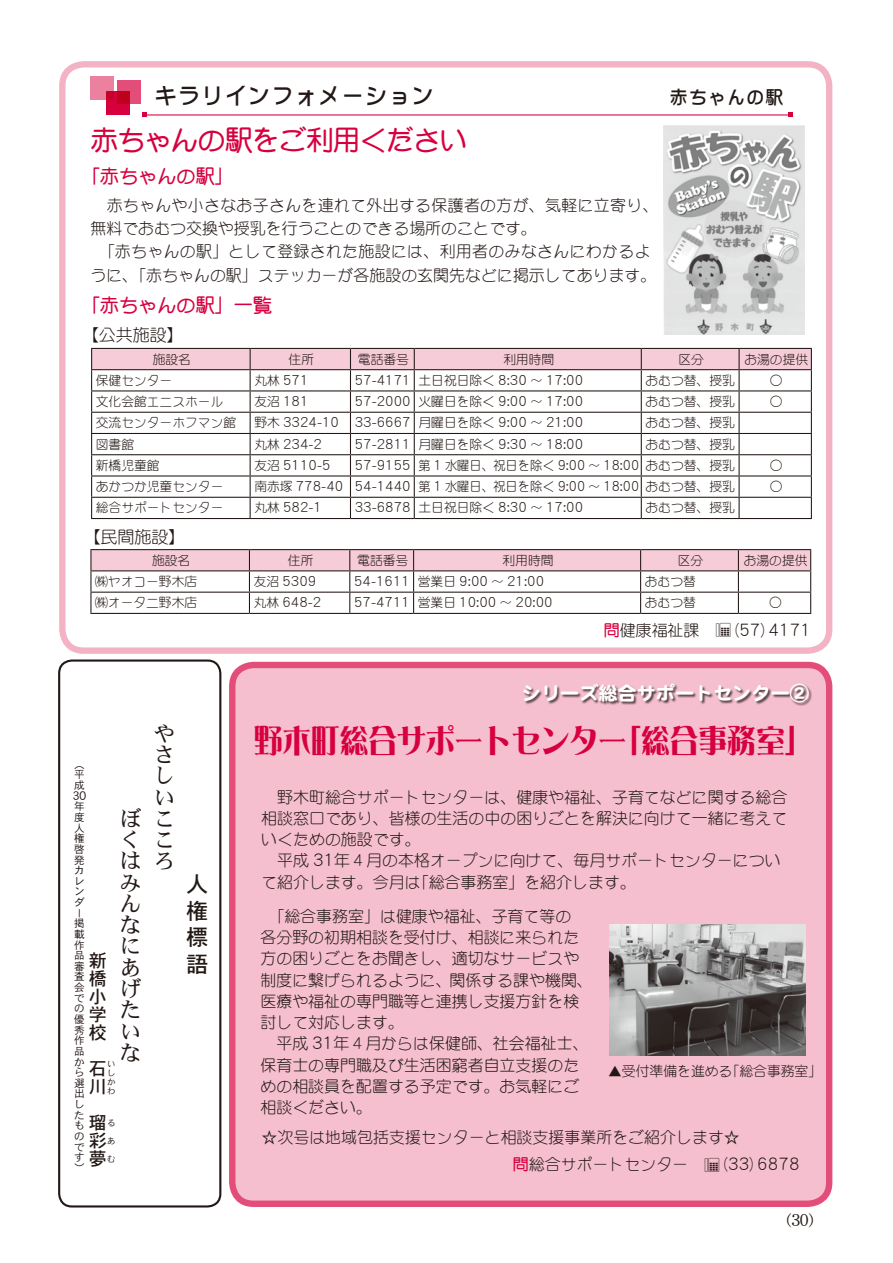
<style>
.page{position:relative;width:893px;height:1263px;background:#fff}
.page>*{position:absolute;margin:0;border:0;box-sizing:border-box;transform-origin:0 0}
.t1{font:31.95px "DF Lei Ga So Std W9";color:#d7003f;scale:.9 1}
.t2{font:27.6px "DF Maru Gothic Std W7";letter-spacing:-.03em;color:#d7003f}
.t3{font:23.4px "DFPOP Mix Std W5";color:#221815}
.t4{font:22.35px/26.8px "DFHS Gothic Std W5";color:#221815;text-align:justify}
.t5{font:21.3px/21.3px "DFHS Mincho Std W5";color:#221815;text-align:justify}
.t6{font:19.2px "DF Maru Gothic Std W7";color:#d7003f}
.t7{font:19.2px "DF Maru Gothic Std W9";color:#fff}
.t8{font:19.2px "DFPOP Mix Std W5";color:#221815}
.t9{font:18px/18px "DFHS Gothic Std W5";color:#221815}
.t10{font:16.95px "DF Maru Gothic Std W3";color:#221815}
.t11{font:15.9px/21.3px "DF Maru Gothic Std W3";color:#221815}
.t12{font:15.9px/23.4px "DF Maru Gothic Std W3";letter-spacing:.02em;color:#221815}
.t13{font:15.9px "DFHS Mincho Std W3";color:#221815}
.t14{font:15.3px "DF Maru Gothic Std W3";color:#221815}
.t15{font:13.8px "DF Maru Gothic Std W3";color:#221815}
.t16{font:13.35px "DFHS Gothic Std W3";color:#221815}
.t17{font:12.75px "DF Maru Gothic Std W3";color:#221815}
.t18{font:12.75px "DF Maru Gothic Std W3";color:#221815;scale:.96 1}
.t19{font:10.65px/10.6px "DFHS Gothic Std W3";color:#221815;text-align:justify}
.t20{font:8.55px/9px "DFHS Gothic Std W3";color:#221815;text-align:justify}
.s1{font-size:12.75px}
.s2{font-size:15.3px}
.s3{font-family:"DF Maru Gothic Std W7";color:#d7003f}
.s4{font-family:"Edisys OTF Gaiji"}
.s5{font-size:19.2px}
.s6{font-size:18.3px}
</style>
<div class="page">
<div style="left:232px;top:665px;width:597px;height:539px;background:#f5bfcf;border-radius:21px"></div>
<div style="left:229px;top:662px;width:603px;height:545px;border:6px solid #e34d79;border-radius:21px"></div>
<div style="left:59px;top:61px;width:773px;height:593px;border:6px solid #d7003f;border-radius:21px"></div>
<div style="left:118px;top:80px;width:23px;height:23px;background:#e34d79"></div>
<svg style="left:106px;top:92px;width:23px;height:23px"></svg>
<div style="left:90px;top:76px;width:23px;height:23px;background:#eb809f"></div>
<hr style="left:144px;top:114px;width:647px;height:2px;background:#d7003f">
<svg style="left:142px;top:113px;width:4px;height:4px"></svg>
<svg style="left:789px;top:113px;width:4px;height:4px"></svg>
<svg style="left:91px;top:348px;width:721px;height:170px"></svg>
<hr style="left:91px;top:518px;width:159px;height:1px;background:#221815">
<hr style="left:250px;top:518px;width:100px;height:1px;background:#221815">
<hr style="left:350px;top:518px;width:64px;height:1px;background:#221815">
<hr style="left:414px;top:518px;width:227px;height:1px;background:#221815">
<hr style="left:641px;top:518px;width:98px;height:1px;background:#221815">
<hr style="left:739px;top:518px;width:73px;height:1px;background:#221815">
<hr style="left:90px;top:549px;width:159px;height:1px;background:#221815">
<hr style="left:249px;top:549px;width:101px;height:1px;background:#221815">
<hr style="left:350px;top:549px;width:64px;height:1px;background:#221815">
<hr style="left:414px;top:549px;width:227px;height:1px;background:#221815">
<hr style="left:641px;top:549px;width:97px;height:1px;background:#221815">
<hr style="left:738px;top:549px;width:73px;height:1px;background:#221815">
<svg style="left:90px;top:550px;width:721px;height:63px"></svg>
<hr style="left:90px;top:613px;width:159px;height:1px;background:#221815">
<hr style="left:249px;top:613px;width:101px;height:1px;background:#221815">
<hr style="left:350px;top:613px;width:64px;height:1px;background:#221815">
<hr style="left:414px;top:613px;width:227px;height:1px;background:#221815">
<hr style="left:641px;top:613px;width:97px;height:1px;background:#221815">
<hr style="left:738px;top:613px;width:73px;height:1px;background:#221815">
<img style="left:663px;top:125px;width:142px;height:209px">
<div style="left:58px;top:659px;width:163px;height:548px;border:2px solid #221815;border-radius:13px"></div>
<div style="left:523px;top:683px;width:289px;height:23px;background:#221815;opacity:.75"></div>
<img style="left:609px;top:924px;width:196px;height:132px">
<h3 class="t3" style="left:154px;top:83px;width:282px">キラリインフォメーション</h3>
<h2 class="t2" style="left:91px;top:125px;width:378px">赤ちゃんの駅をご利用ください</h2>
<p class="t6" style="left:81px;top:165px;width:155px">「赤ちゃんの駅」</p>
<p class="t12" style="left:90px;top:193px;width:570px">　赤ちゃんや小さなお子さんを連れて外出する保護者の方が、気軽に立寄り、無料でおむつ交換や授乳を行うことのできる場所のことです。<br>　「赤ちゃんの駅」として登録された施設には、利用者のみなさんにわかるように、「赤ちゃんの駅」ステッカーが各施設の玄関先などに掲示してあります。</p>
<p class="t8" style="left:669px;top:87px;width:116px">赤ちゃんの駅</p>
<p class="t6" style="left:81px;top:295px;width:193px">「赤ちゃんの駅」一覧</p>
<p class="t10" style="left:82px;top:326px;width:104px">【公共施設】</p>
<p class="t17" style="left:153px;top:352px;width:40px">施設名</p>
<p class="t17" style="left:289px;top:352px;width:27px">住所</p>
<p class="t17" style="left:358px;top:352px;width:53px">電話番号</p>
<p class="t17" style="left:503px;top:352px;width:53px">利用時間</p>
<p class="t17" style="left:678px;top:352px;width:27px">区分</p>
<p class="t17" style="left:744px;top:352px;width:65px">お湯の提供</p>
<p class="t17" style="left:96px;top:373px;width:78px">保健センター</p>
<p class="t14" style="left:254px;top:371px;width:56px"><span class="s1">丸林</span> 571</p>
<p class="t14" style="left:355px;top:371px;width:230px">57-4171 <span class="s1">土日祝日除く</span> 8:30 <span class="s1">～</span> 17:00</p>
<p class="t17" style="left:645px;top:373px;width:91px">おむつ替、授乳</p>
<p class="t17" style="left:770px;top:373px;width:14px">○</p>
<p class="t17" style="left:96px;top:395px;width:129px">文化会館エニスホール</p>
<p class="t14" style="left:254px;top:392px;width:56px"><span class="s1">友沼</span> 181</p>
<p class="t14" style="left:355px;top:392px;width:230px">57-2000 <span class="s1">火曜日を除く</span> 9:00 <span class="s1">～</span> 17:00</p>
<p class="t17" style="left:645px;top:395px;width:91px">おむつ替、授乳</p>
<p class="t17" style="left:770px;top:395px;width:14px">○</p>
<p class="t17" style="left:96px;top:416px;width:142px">交流センターホフマン館</p>
<p class="t14" style="left:254px;top:414px;width:330px"><span class="s1">野木</span> 3324-10 33-6667 <span class="s1">月曜日を除く</span> 9:00 <span class="s1">～</span> 21:00</p>
<p class="t17" style="left:645px;top:416px;width:91px">おむつ替、授乳</p>
<p class="t17" style="left:96px;top:437px;width:40px">図書館</p>
<p class="t14" style="left:254px;top:435px;width:69px"><span class="s1">丸林</span> 234-2</p>
<p class="t14" style="left:355px;top:435px;width:230px">57-2811 <span class="s1">月曜日を除く</span> 9:30 <span class="s1">～</span> 18:00</p>
<p class="t17" style="left:645px;top:437px;width:91px">おむつ替、授乳</p>
<p class="t17" style="left:96px;top:458px;width:65px">新橋児童館</p>
<p class="t14" style="left:254px;top:456px;width:78px"><span class="s1">友沼</span> 5110-5</p>
<p class="t18" style="left:355px;top:458px;width:397px"><span class="s2">57-9155</span> 第 <span class="s2">1</span> 水曜日、祝日を除く <span class="s2">9:00</span> ～ <span class="s2">18:00</span> おむつ替、授乳</p>
<p class="t17" style="left:770px;top:458px;width:14px">○</p>
<p class="t17" style="left:96px;top:480px;width:129px">あかつか児童センター</p>
<p class="t14" style="left:254px;top:477px;width:482px"><span class="s1">南赤塚</span> 778-40 54-1440 <span class="s1">第</span> 1 <span class="s1">水曜日、祝日を除く</span> 9:00 <span class="s1">～</span> 18:00 <span class="s1">おむつ替、授乳</span></p>
<p class="t17" style="left:770px;top:480px;width:14px">○</p>
<p class="t17" style="left:96px;top:501px;width:129px">総合サポートセンター</p>
<p class="t14" style="left:254px;top:499px;width:69px"><span class="s1">丸林</span> 582-1</p>
<p class="t14" style="left:355px;top:499px;width:230px">33-6878 <span class="s1">土日祝日除く</span> 8:30 <span class="s1">～</span> 17:00</p>
<p class="t17" style="left:645px;top:501px;width:91px">おむつ替、授乳</p>
<p class="t10" style="left:83px;top:528px;width:104px">【民間施設】</p>
<p class="t17" style="left:152px;top:553px;width:40px">施設名</p>
<p class="t17" style="left:288px;top:553px;width:27px">住所</p>
<p class="t17" style="left:357px;top:553px;width:53px">電話番号</p>
<p class="t17" style="left:503px;top:553px;width:53px">利用時間</p>
<p class="t17" style="left:678px;top:553px;width:27px">区分</p>
<p class="t17" style="left:744px;top:553px;width:65px">お湯の提供</p>
<p class="t17" style="left:95px;top:575px;width:104px">㈱ヤオコー野木店</p>
<p class="t14" style="left:254px;top:572px;width:64px"><span class="s1">友沼</span> 5309</p>
<p class="t14" style="left:354px;top:572px;width:192px">54-1611 <span class="s1">営業日</span> 9:00 <span class="s1">～</span> 21:00</p>
<p class="t17" style="left:645px;top:575px;width:53px">おむつ替</p>
<p class="t17" style="left:95px;top:596px;width:104px">㈱オータニ野木店</p>
<p class="t14" style="left:254px;top:594px;width:69px"><span class="s1">丸林</span> 648-2</p>
<p class="t14" style="left:354px;top:594px;width:200px">57-4711 <span class="s1">営業日</span> 10:00 <span class="s1">～</span> 20:00</p>
<p class="t17" style="left:645px;top:596px;width:53px">おむつ替</p>
<p class="t17" style="left:769px;top:596px;width:14px">○</p>
<p class="t11" style="left:604px;top:619px;width:209px"><span class="s3">問</span>健康福祉課　<span class="s4">撒</span>（<span class="s5">57</span>）<span class="s5">4171</span></p>
<p class="t19" style="left:74px;top:758px;width:12px">（平成</p>
<p class="t16" style="left:73px;top:788px;width:15px">30</p>
<p class="t19" style="left:74px;top:801px;width:12px;text-align:left">年度人権啓発カレンダー掲載作品審査会での優秀作品から選出したものです）</p>
<h3 class="t5" style="left:120px;top:807px;width:23px;text-align:left">ぼくはみんなにあげたいな</h3>
<p class="t9" style="left:89px;top:951px;width:19px;text-align:justify">新橋小学校</p>
<p class="t9" style="left:89px;top:1059px;width:27px">石<sup>い</sup></p>
<p class="t20" style="left:107px;top:1068px;width:9px">しかわ</p>
<p class="t9" style="left:89px;top:1068px;width:27px;line-height:36.2px">川瑠<sup>る</sup></p>
<p class="t20" style="left:107px;top:1132px;width:9px;line-height:18px">あむ</p>
<p class="t9" style="left:89px;top:1131px;width:19px">彩夢</p>
<h3 class="t5" style="left:154px;top:722px;width:21px">やさしいこころ</h3>
<h3 class="t4" style="left:186px;top:870px;width:23px">人権標語</h3>
<p class="t7" style="left:522px;top:683px;width:289px">シリーズ総合サポートセンター②</p>
<h1 class="t1" style="left:254px;top:724px;width:623px">野木町総合サポートセンター「総合事務室」</h1>
<p class="t11" style="left:261px;top:786px;width:528px">　野木町総合サポートセンターは、健康や福祉、子育てなどに関する総合相談窓口であり、皆様の生活の中の困りごとを解決に向けて一緒に考えていくための施設です。<br>　平成 <span class="s5">31</span>年４月の本格オープンに向けて、毎月サポートセンターについて紹介します。今月は「総合事務室」を紹介します。</p>
<p class="t11" style="left:260px;top:905px;width:334px">　「総合事務室」は健康や福祉、子育て等の<br>各分野の初期相談を受付け、相談に来られた方の困りごとをお聞きし、適切なサービスや制度に繋げられるように、関係する課や機関、医療や福祉の専門職等と連携し支援方針を検討して対応します。<br>　平成 <span class="s5">31</span>年４月からは保健師、社会福祉士、保育士の専門職及び生活困窮者自立支援のための相談員を配置する予定です。お気軽にご相談ください。</p>
<p class="t11" style="left:261px;top:1126px;width:480px">☆次号は地域包括支援センターと相談支援事業所をご紹介します☆</p>
<p class="t15" style="left:608px;top:1064px;width:216px">▲受付準備を進める「総合事務室」</p>
<p class="t11" style="left:513px;top:1154px;width:288px"><span class="s3">問</span>総合サポートセンター　<span class="s4">撒</span>（<span class="s5">33</span>）<span class="s5">6878</span></p>
<p class="t13" style="left:776px;top:1211px;width:50px">（<span class="s6">30</span>）</p>
</div>
